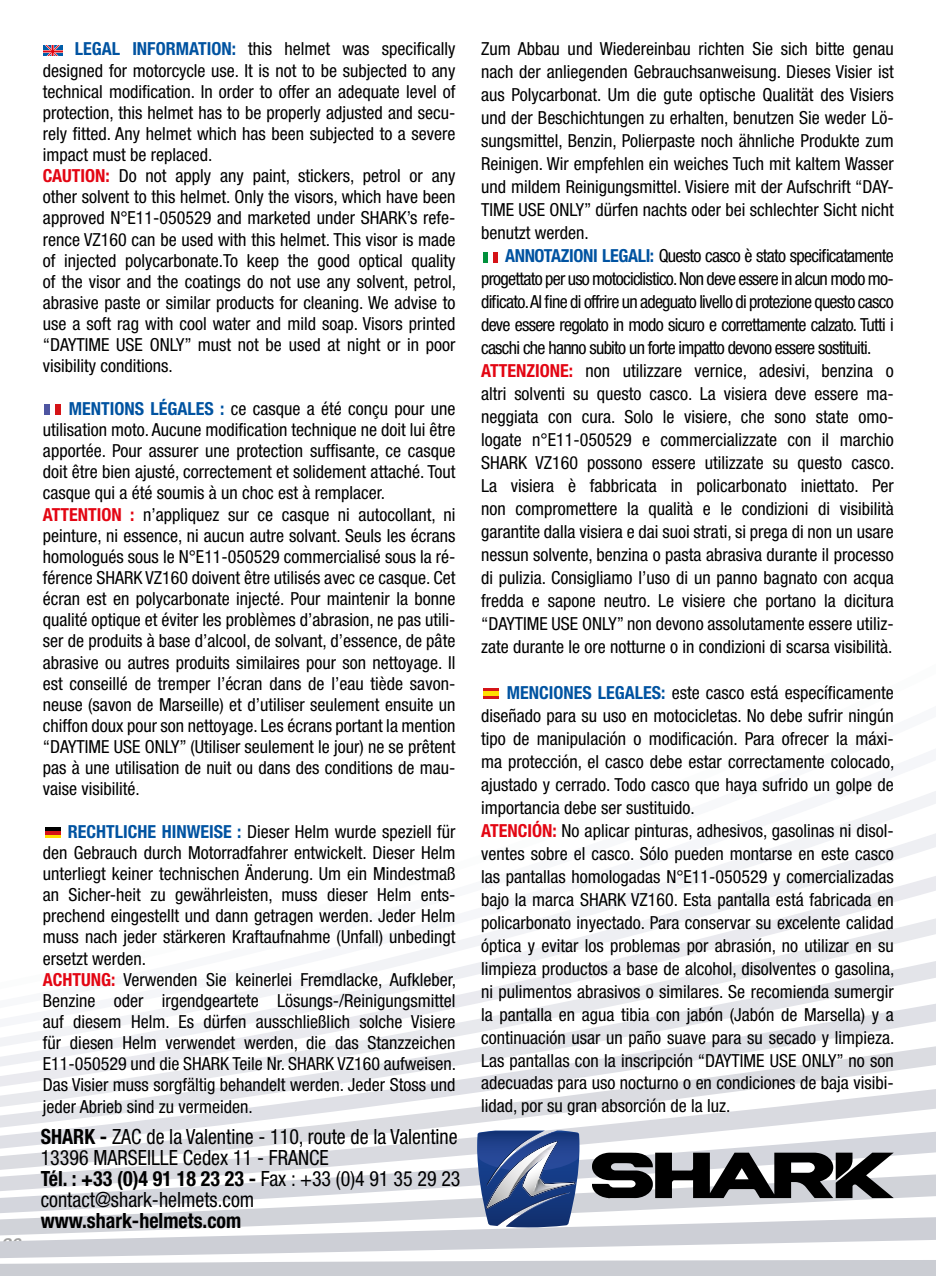
<style>
.page{position:relative;width:936px;height:1276px;background:#fff}
.page>*{position:absolute;margin:0;border:0;box-sizing:border-box;transform-origin:0 0}
.t1{font:condensed 21px/21px "Helvetica Neue LT Std";color:#000;scale:.95 1}
.t2{font:700 condensed 21px "Helvetica Neue LT Std";color:#000;scale:.95 1}
.t3{font:italic 500 condensed 21px "Helvetica Neue LT Std";color:#9d9d9c}
.t4{font:condensed 18px/21px "Helvetica Neue LT Std";color:#000}
.s1{font-weight:700;color:#0053a1}
.s2{font-weight:700;color:#e30613}
.s3{font-weight:700}
</style>
<div class="page">
<svg style="left:45px;top:830px;width:890px;height:43px"></svg>
<svg style="left:551px;top:873px;width:384px;height:43px"></svg>
<svg style="left:388px;top:916px;width:547px;height:43px"></svg>
<svg style="left:198px;top:959px;width:737px;height:43px"></svg>
<svg style="left:0;top:1002px;width:935px;height:43px"></svg>
<svg style="left:0;top:1045px;width:935px;height:43px"></svg>
<svg style="left:0;top:1088px;width:935px;height:43px"></svg>
<svg style="left:0;top:1131px;width:935px;height:43px"></svg>
<svg style="left:0;top:1174px;width:935px;height:43px;fill:#d9dae0"></svg>
<svg style="left:0;top:1217px;width:935px;height:41px;fill:#d1d3d9"></svg>
<svg style="left:0;top:1260px;width:935px;height:16px;background:#cfd1d6"></svg>
<svg style="left:43px;top:45px;width:19px;height:10px"></svg>
<div style="left:55px;top:404px;width:5px;height:11px;background:#d51317"></div>
<div style="left:45px;top:404px;width:5px;height:11px;background:#4e55a1"></div>
<div style="left:45px;top:827px;width:15px;height:10px;background:#d51317"></div>
<svg style="left:45px;top:835px;width:15px;height:2px"></svg>
<hr style="left:45px;top:827px;width:15px;height:4px;background:#000">
<div style="left:493px;top:252px;width:5px;height:10px;background:#d51317"></div>
<div style="left:483px;top:252px;width:5px;height:10px;background:#00903c"></div>
<div style="left:483px;top:688px;width:15px;height:11px;background:#fd0"></div>
<hr style="left:483px;top:696px;width:15px;height:3px;background:#d51317">
<hr style="left:483px;top:688px;width:15px;height:3px;background:#d51317">
<svg style="left:592px;top:1152px;width:301px;height:46px;background:#525253"></svg>
<svg style="left:477px;top:1130px;width:102px;height:97px;background:#51699c"></svg>
<p class="t3" style="left:0;top:1232px;width:22px">20</p>
<p class="t4" style="left:43px;top:38px;width:415px;text-indent:32px"><span class="s1">LEGAL INFORMATION:</span> this helmet was specifically designed for motorcycle use. It is not to be subjected to any technical modification. In order to offer an adequate level of protection, this helmet has to be properly adjusted and secu&shy;rely fitted. Any helmet which has been subjected to a severe impact must be replaced.<br><span class="s2">CAUTION:</span> Do not apply any paint, stickers, petrol or any other solvent to this helmet. Only the visors, which have been approved N°E11-050529 and marketed under SHARK’s refe&shy;rence VZ160 can be used with this helmet. This visor is made of injected polycarbonate.To keep the good optical quality of the visor and the coatings do not use any solvent, petrol, abrasive paste or similar products for cleaning. We advise to use a soft rag with cool water and mild soap. Visors printed “DAYTIME USE ONLY” must not be used at night or in poor visibility conditions.</p>
<p class="t4" style="left:43px;top:398px;width:414px;text-indent:26px"><span class="s1">MENTIONS LÉGALES :</span> ce casque a été conçu pour une utilisation moto. Aucune modification technique ne doit lui être apportée. Pour assurer une protection suffisante, ce casque doit être bien ajusté, correctement et solidement attaché. Tout casque qui a été soumis à un choc est à remplacer.<br><span class="s2">ATTENTION :</span> n’appliquez sur ce casque ni autocollant, ni peinture, ni essence, ni aucun autre solvant. Seuls les écrans homologués sous le N°E11-050529 commercialisé sous la ré&shy;férence SHARK VZ160 doivent être utilisés avec ce casque. Cet écran est en polycarbonate injecté. Pour maintenir la bonne qualité optique et éviter les problèmes d’abrasion, ne pas utili&shy;ser de produits à base d’alcool, de solvant, d’essence, de pâte abrasive ou autres produits similaires pour son nettoyage. Il est conseillé de tremper l’écran dans de l’eau tiède savon&shy;neuse (savon de Marseille) et d’utiliser seulement ensuite un chiffon doux pour son nettoyage. Les écrans portant la mention “DAYTIME USE ONLY” (Utiliser seulement le jour) ne se prêtent pas à une utilisation de nuit ou dans des conditions de mau&shy;vaise visibilité.</p>
<p class="t4" style="left:43px;top:820px;width:415px;text-indent:25px"><span class="s1">RECHTLICHE HINWEISE :</span> Dieser Helm wurde speziell für den Gebrauch durch Motorradfahrer entwickelt. Dieser Helm unterliegt keiner technischen Änderung. Um ein Mindestmaß an Sicher-heit zu gewährleisten, muss dieser Helm ents&shy;prechend eingestellt und dann getragen werden. Jeder Helm muss nach jeder stärkeren Kraftaufnahme (Unfall) unbedingt ersetzt werden.<br><span class="s2">ACHTUNG:</span> Verwenden Sie keinerlei Fremdlacke, Aufkleber, Benzine oder irgendgeartete Lösungs-/Reinigungsmittel auf diesem Helm. Es dürfen ausschließlich solche Visiere für diesen Helm verwendet werden, die das Stanzzeichen E11-050529 und die SHARK Teile Nr. SHARK VZ160 aufweisen.<br>Das Visier muss sorgfältig behandelt werden. Jeder Stoss und jeder Abrieb sind zu vermeiden.</p>
<p class="t1" style="left:41px;top:1125px;width:443px"><span class="s3">SHARK -</span> ZAC de la Valentine - 110, route de la Valentine 13396 MARSEILLE Cedex 11 - FRANCE<br><span class="s3">Tél. : +33 (0)4 91 18 23 23 -</span> Fax : +33 (0)4 91 35 29 23 contact@shark-helmets.com</p>
<p class="t2" style="left:41px;top:1207px;width:213px">www.shark-helmets.com</p>
<p class="t4" style="left:481px;top:37px;width:414px;line-height:23.1px;text-align:justify">Zum Abbau und Wiedereinbau richten Sie sich bitte genau nach der anliegenden Gebrauchsanweisung. Dieses Visier ist aus Polycarbonat. Um die gute optische Qualität des Visiers und der Beschichtungen zu erhalten, benutzen Sie weder Lö&shy;sungsmittel, Benzin, Polierpaste noch ähnliche Produkte zum Reinigen. Wir empfehlen ein weiches Tuch mit kaltem Wasser und mildem Reinigungsmittel. Visiere mit der Aufschrift “DAY-TIME USE ONLY” dürfen nachts oder bei schlechter Sicht nicht benutzt werden.</p>
<p class="t4" style="left:481px;top:244px;width:415px;line-height:23.1px;text-indent:24px"><span class="s1">ANNOTAZIONI LEGALI:</span> Questo casco è stato specificatamente progettato per uso motociclistico. Non deve essere in alcun modo mo&shy;dificato. Al fine di offrire un adeguato livello di protezione questo casco deve essere regolato in modo sicuro e correttamente calzato. Tutti i caschi che hanno subito un forte impatto devono essere sostituiti.<br><span class="s2">ATTENZIONE:</span> non utilizzare vernice, adesivi, benzina o altri solventi su questo casco. La visiera deve essere ma&shy;neggiata con cura. Solo le visiere, che sono state omo&shy;logate n°E11-050529 e commercializzate con il marchio SHARK VZ160 possono essere utilizzate su questo casco.<br>La visiera è fabbricata in policarbonato iniettato. Per non compromettere la qualità e le condizioni di visibilità garantite dalla visiera e dai suoi strati, si prega di non un usare nessun solvente, benzina o pasta abrasiva durante il processo di pulizia. Consigliamo l’uso di un panno bagnato con acqua fredda e sapone neutro. Le visiere che portano la dicitura “DAYTIME USE ONLY” non devono assolutamente essere utiliz&shy;zate durante le ore notturne o in condizioni di scarsa visibilità.</p>
<p class="t4" style="left:481px;top:681px;width:415px;line-height:23.1px;text-indent:26px"><span class="s1">MENCIONES LEGALES:</span> este casco está específicamente diseñado para su uso en motocicletas. No debe sufrir ningún tipo de manipulación o modificación. Para ofrecer la máxi&shy;ma protección, el casco debe estar correctamente colocado, ajustado y cerrado. Todo casco que haya sufrido un golpe de importancia debe ser sustituido.<br><span class="s2">ATENCIÓN:</span> No aplicar pinturas, adhesivos, gasolinas ni disol&shy;ventes sobre el casco. Sólo pueden montarse en este casco las pantallas homologadas N°E11-050529 y comercializadas bajo la marca SHARK VZ160. Esta pantalla está fabricada en policarbonato inyectado. Para conservar su excelente calidad óptica y evitar los problemas por abrasión, no utilizar en su limpieza productos a base de alcohol, disolventes o gasolina, ni pulimentos abrasivos o similares. Se recomienda sumergir la pantalla en agua tibia con jabón (Jabón de Marsella) y a continuación usar un paño suave para su secado y limpieza.<br>Las pantallas con la inscripción “DAYTIME USE ONLY” no son adecuadas para uso nocturno o en condiciones de baja visibi&shy;lidad, por su gran absorción de la luz.</p>
</div>
